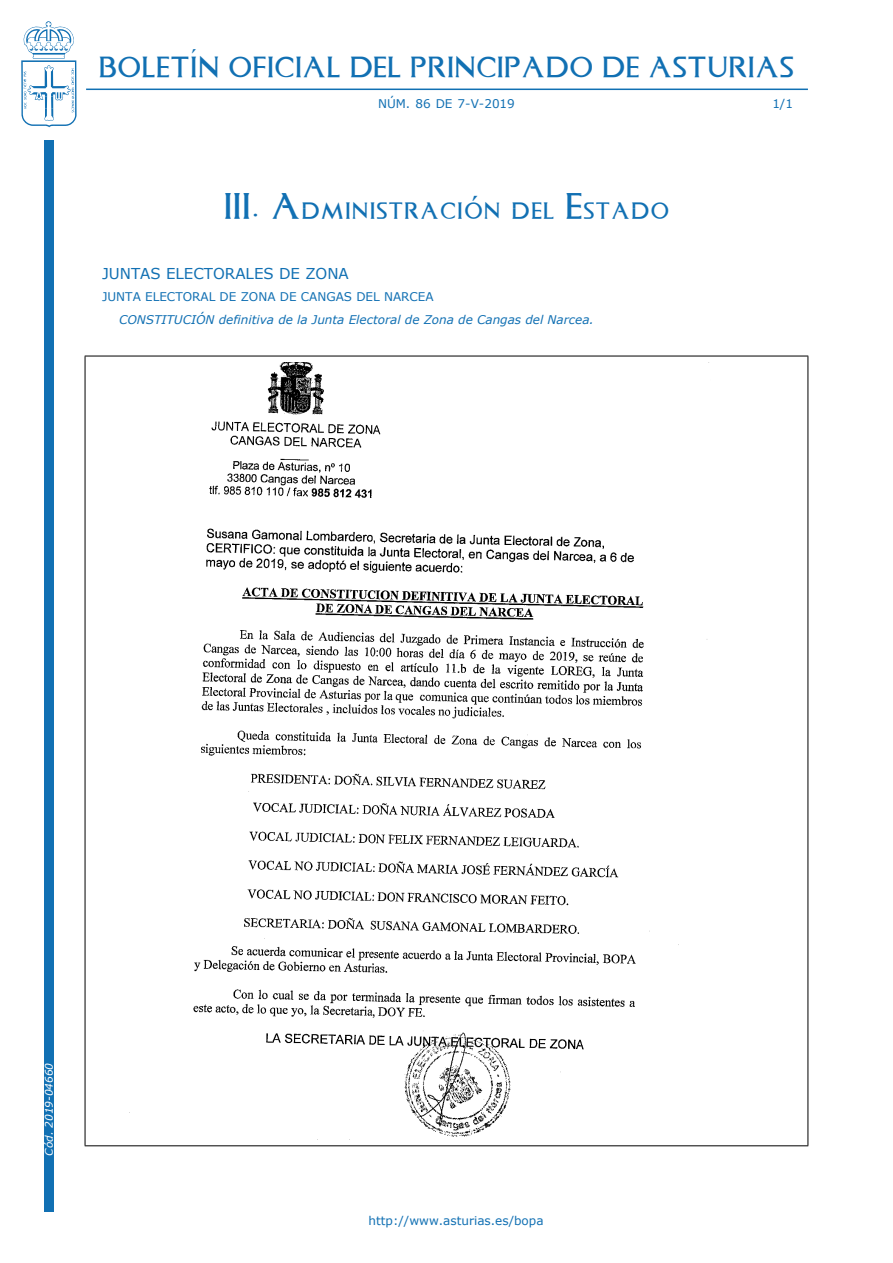
<style>
.page{position:relative;width:893px;height:1263px;background:#fff}
.page>*{position:absolute;margin:0;border:0;box-sizing:border-box;transform-origin:0 0}
.Tit_Seccion{font:30px "Asturica";letter-spacing:.05em;color:#1170b3}
.t1{font:24px "Asturica";letter-spacing:.05em;color:#1170b3}
.Tit_Organismo{font:15px "Verdana";color:#1170b3}
.Tit_Anuncio{font:italic 12px "Verdana";color:#1170b3}
.Tit_SubOrganismo{font:12px "Verdana";color:#1170b3}
.Parrafo{font:12px "Verdana";color:#1170b3}
.Centro_Cursiva{font:italic 10.5px "Verdana";color:#fff}
</style>
<div class="page">
<div style="left:44px;top:140px;width:10px;height:1072px;background:#1170b3"></div>
<svg style="left:21px;top:21px;width:56px;height:106px"></svg>
<hr style="left:86px;top:89px;width:722px;height:1px;background:#1170b3">
<hr style="left:85px;top:356px;width:723px;height:1px;background:#000">
<hr style="left:85px;top:1145px;width:723px;height:1px;background:#000">
<hr style="left:85px;top:356px;width:1px;height:789px;background:#000">
<hr style="left:807px;top:356px;width:1px;height:789px;background:#000">
<img style="left:129px;top:362px;width:580px;height:778px">
<p class="t1" style="left:99px;top:49px;width:696px">BOLETÍN OFICIAL DEL PRINCIPADO DE ASTURIAS</p>
<p class="Tit_SubOrganismo" style="left:378px;top:96px;width:138px">NÚM. 86 DE 7-V-2019</p>
<p class="Tit_SubOrganismo" style="left:772px;top:96px;width:22px">1/1</p>
<p class="Tit_Seccion" style="left:224px;top:183px;width:446px">III. Administración del Estado</p>
<p class="Tit_Organismo" style="left:102px;top:264px;width:248px">JUNTAS ELECTORALES DE ZONA</p>
<p class="Tit_SubOrganismo" style="left:102px;top:289px;width:333px">JUNTA ELECTORAL DE ZONA DE CANGAS DEL NARCEA</p>
<p class="Tit_Anuncio" style="left:119px;top:312px;width:476px">Constitución definitiva de la Junta Electoral de Zona de Cangas del Narcea.</p>
<p class="Centro_Cursiva" style="left:42px;top:1155px;width:94px;rotate:-90deg">Cód. 2019-04660</p>
<p class="Parrafo" style="left:369px;top:1213px;width:177px">HTTP://WWW.ASTURIAS.ES/BOPA</p>
</div>
